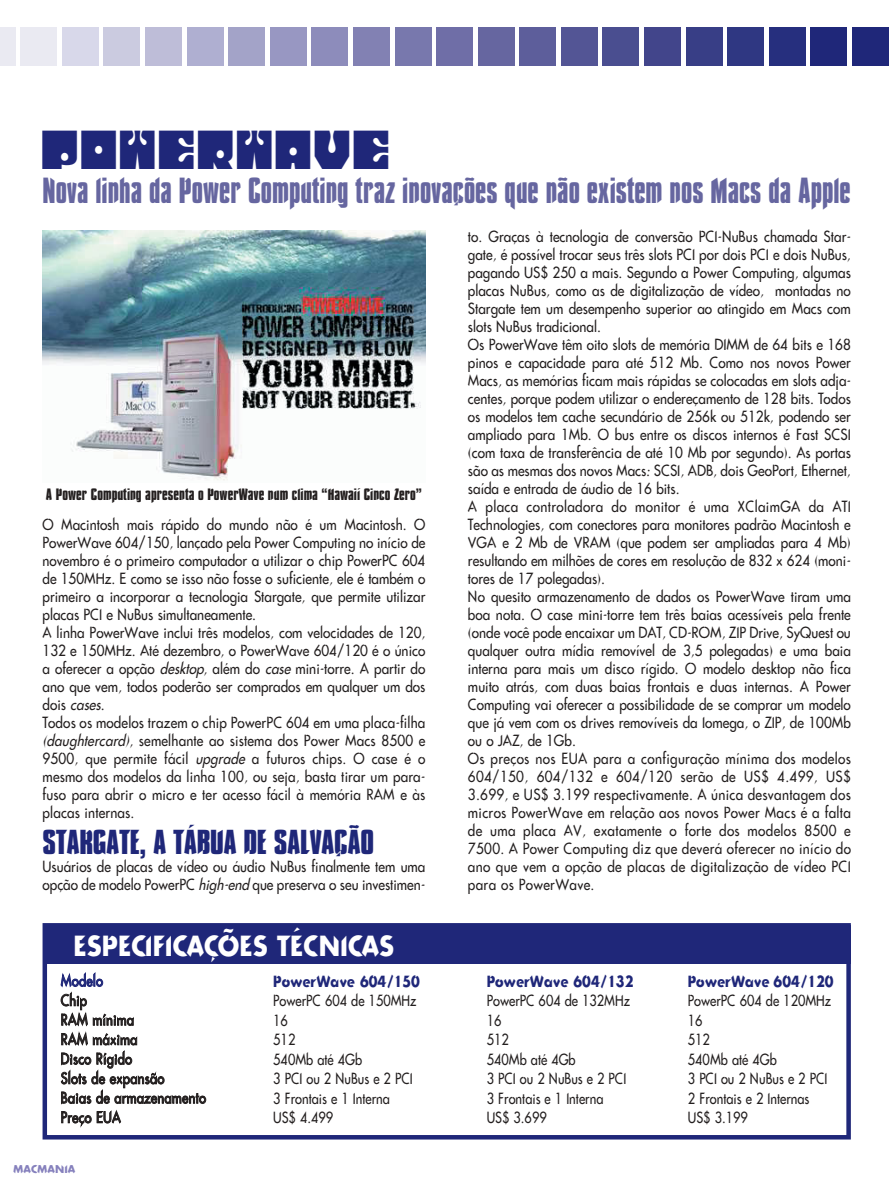
<style>
.page{position:relative;width:893px;height:1191px;background:#fff}
.page>*{position:absolute;margin:0;border:0;box-sizing:border-box;transform-origin:0 0}
.t1{font:54px "Pinups";color:#1f2779;scale:.96 1}
.t2{font:54px "Pinups";color:#1f2779;scale:.9 1}
.t3{font:700 33px "Compacta Vitima";color:#6666a0;scale:.9 1}
.t4{font:700 31.5px "Compacta Vitima";letter-spacing:-.015em;color:#1f2779}
.t5{font:700 27px "Futura Vitima";color:#fff;scale:.9 1}
.t6{font:15px/18px "Futura Vitima";color:#231f1f;scale:.9 1}
.t7{font:15px "Futura Vitima";color:#231f1f;scale:.85 1}
.t8{font:15px "Futura Vitima";letter-spacing:.025em;color:#231f1f;scale:.85 1}
.t9{font:700 15px "Compacta Vitima";color:#231f1f}
.t10{font:700 15px "Futura Vitima";color:#1f2779;scale:.85 1}
.t11{font:15px "Futura Vitima";letter-spacing:.025em;color:#1f2779;scale:.85 1}
.t12{font:700 10.5px "Futura Vitima";color:#8681bd}
.s1{color:#eaeaf2}
.s2{color:#d8d8ea}
.s3{color:#cbcbe0}
.s4{color:#bebdd8}
.s5{color:#afafd1}
.s6{color:#a3a3c8}
.s7{color:#9897c2}
.s8{color:#8d8cbb}
.s9{color:#8281b3}
.s10{color:#7878ad}
.s11{color:#6f6ea7}
.s12{color:#6666a0}
.s13{color:#5d5e9b}
.s14{color:#535595}
.s15{color:#4a4e90}
.s16{color:#42458b}
.s17{color:#383e86}
.s18{color:#2f3782}
.s19{color:#262f7e}
.s20{font-style:italic}
</style>
<div class="page">
<div style="left:43px;top:923px;width:807px;height:217px;border:4px solid #1f2779"></div>
<img style="left:43px;top:231px;width:382px;height:249px">
<div style="left:45px;top:925px;width:805px;height:38px;background:#1f2779"></div>
<h1 class="t1" style="left:20px;top:15px;width:911px"><span class="s1">∏</span><span class="s2">∏</span><span class="s3">∏</span><span class="s4">∏</span><span class="s5">∏</span><span class="s6">∏</span><span class="s7">∏</span><span class="s8">∏</span><span class="s9">∏</span><span class="s10">∏</span><span class="s11">∏</span><span class="s12">∏</span><span class="s13">∏</span><span class="s14">∏</span><span class="s15">∏</span><span class="s16">∏</span><span class="s17">∏</span><span class="s18">∏</span><span class="s19">∏</span>∏∏</h1>
<h1 class="t2" style="left:43px;top:119px;width:390px">POWERWAVE</h1>
<h2 class="t3" style="left:43px;top:177px;width:899px">Nova linha da Power Computing traz inovações que não existem nos Macs da Apple</h2>
<p class="t9" style="left:46px;top:488px;width:377px">A Power Computing apresenta o PowerWave num clima “Hawaií Cinco Zero”</p>
<p class="t6" style="left:43px;top:516px;width:427px">O Macintosh mais rápido do mundo não é um Macintosh. O PowerWave 604/150, lançado pela Power Computing no início de novembro é o primeiro computador a utilizar o chip PowerPC 604 de 150MHz. E como se isso não fosse o suficiente, ele é também o primeiro a incorporar a tecnologia Stargate, que permite utilizar placas PCI e NuBus simultaneamente.<br>A linha PowerWave inclui três modelos, com velocidades de 120, 132 e 150MHz. Até dezembro, o PowerWave 604/120 é o único a oferecer a opção <span class="s20">desktop</span>, além do <span class="s20">case</span> mini-torre. A partir do ano que vem, todos poderão ser comprados em qualquer um dos d o i s <span class="s20">cases</span>.<br>Todos os modelos trazem o chip PowerPC 604 em uma placa-filha <span class="s20">(daughtercard)</span>, semelhante ao sistema dos Power Macs 8500 e 9500, que permite fácil <span class="s20">upgrade</span> a futuros chips. O case é o mesmo dos modelos da linha 100, ou seja, basta tirar um para&shy;fuso para abrir o micro e ter acesso fácil à memória RAM e às placas internas.</p>
<h3 class="t4" style="left:43px;top:829px;width:333px">STARGATE, A TÁBUA DE SALVAÇÃO</h3>
<p class="t6" style="left:43px;top:858px;width:427px">Usuários de placas de vídeo ou áudio NuBus finalmente tem uma opção de modelo PowerPC <span class="s20">high-end</span>que preserva o seu investimen-</p>
<h3 class="t5" style="left:74px;top:933px;width:358px">ESPECIFICAÇÕES TÉCNICAS</h3>
<p class="t6" style="left:468px;top:228px;width:427px">to. Graças à tecnologia de conversão PCI-NuBus chamada Star&shy;gate, é possível trocar seus três slots PCI por dois PCI e dois NuBus, pagando US$ 250 a mais. Segundo a Power Computing, algumas placas NuBus, como as de digitalização de vídeo, montadas no Stargate tem um desempenho superior ao atingido em Macs com slots NuBus tradicional.<br>Os PowerWave têm oito slots de memória DIMM de 64 bits e 168 pinos e capacidade para até 512 Mb. Como nos novos Power Macs, as memórias ficam mais rápidas se colocadas em slots adja&shy;centes, porque podem utilizar o endereçamento de 128 bits. Todos os modelos tem cache secundário de 256k ou 512k, podendo ser ampliado para 1Mb. O bus entre os discos internos é Fast SCSI (com taxa de transferência de até 10 Mb por segundo). As portas são as mesmas dos novos Macs: SCSI, ADB, dois GeoPort, Ethernet, saída e entrada de áudio de 16 bits.<br>A placa controladora do monitor é uma XClaimGA da ATI Technologies, com conectores para monitores padrão Macintosh e VGA e 2 Mb de VRAM (que podem ser ampliadas para 4 Mb) resultando em milhões de cores em resolução de 832 x 624 (moni&shy;tores de 17 polegadas).<br>No quesito armazenamento de dados os PowerWave tiram uma boa nota. O case mini-torre tem três baias acessíveis pela frente (onde você pode encaixar um DAT, CD-ROM, ZIP Drive, SyQuest ou qualquer outra mídia removível de 3,5 polegadas) e uma baia interna para mais um disco rígido. O modelo desktop não fica muito atrás, com duas baias frontais e duas internas. A Power Computing vai oferecer a possibilidade de se comprar um modelo que já vem com os drives removíveis da Iomega, o ZIP, de 100Mb ou o JAZ, de 1Gb.<br>Os preços nos EUA para a configuração mínima dos modelos 604/150, 604/132 e 604/120 serão de US$ 4.499, US$ 3.699, e US$ 3.199 respectivamente. A única desvantagem dos micros PowerWave em relação aos novos Power Macs é a falta de uma placa AV, exatamente o forte dos modelos 8500 e 7500. A Power Computing diz que deverá oferecer no início do ano que vem a opção de placas de digitalização de vídeo PCI para os PowerWave.</p>
<p class="t11" style="left:61px;top:973px;width:51px">Modelo</p>
<p class="t10" style="left:273px;top:974px;width:174px">PowerWave 604/150</p>
<p class="t10" style="left:487px;top:974px;width:174px">PowerWave 604/132</p>
<p class="t10" style="left:687px;top:974px;width:173px">PowerWave 604/120</p>
<p class="t7" style="left:61px;top:993px;width:32px">Chip</p>
<p class="t7" style="left:273px;top:993px;width:170px">PowerPC 604 de 150MHz</p>
<p class="t7" style="left:487px;top:993px;width:170px">PowerPC 604 de 132MHz</p>
<p class="t7" style="left:688px;top:993px;width:170px">PowerPC 604 de 120MHz</p>
<p class="t8" style="left:61px;top:1012px;width:88px">RAM mínima</p>
<p class="t7" style="left:273px;top:1012px;width:19px">16</p>
<p class="t7" style="left:487px;top:1012px;width:19px">16</p>
<p class="t7" style="left:688px;top:1012px;width:19px">16</p>
<p class="t8" style="left:61px;top:1032px;width:92px">RAM máxima</p>
<p class="t7" style="left:273px;top:1032px;width:28px">512</p>
<p class="t7" style="left:487px;top:1032px;width:28px">512</p>
<p class="t7" style="left:688px;top:1032px;width:28px">512</p>
<p class="t8" style="left:61px;top:1051px;width:85px">Disco Rígido</p>
<p class="t7" style="left:273px;top:1051px;width:106px">540Mb até 4Gb</p>
<p class="t7" style="left:487px;top:1051px;width:106px">540Mb até 4Gb</p>
<p class="t7" style="left:688px;top:1051px;width:106px">540Mb até 4Gb</p>
<p class="t8" style="left:61px;top:1071px;width:123px">Slots de expansão</p>
<p class="t7" style="left:273px;top:1071px;width:166px">3 PCI ou 2 NuBus e 2 PCI</p>
<p class="t7" style="left:487px;top:1071px;width:166px">3 PCI ou 2 NuBus e 2 PCI</p>
<p class="t7" style="left:688px;top:1071px;width:166px">3 PCI ou 2 NuBus e 2 PCI</p>
<p class="t8" style="left:61px;top:1090px;width:172px">Baias de armazenamento</p>
<p class="t7" style="left:273px;top:1090px;width:139px">3 Frontais e 1 Interna</p>
<p class="t7" style="left:487px;top:1090px;width:139px">3 Frontais e 1 Interna</p>
<p class="t7" style="left:688px;top:1090px;width:144px">2 Frontais e 2 Internas</p>
<p class="t8" style="left:61px;top:1110px;width:72px">Preço EUA</p>
<p class="t7" style="left:273px;top:1110px;width:72px">US$ 4.499</p>
<p class="t7" style="left:487px;top:1110px;width:72px">US$ 3.699</p>
<p class="t7" style="left:688px;top:1110px;width:72px">US$ 3.199</p>
<p class="t12" style="left:13px;top:1165px;width:63px">MACMANIA</p>
</div>
